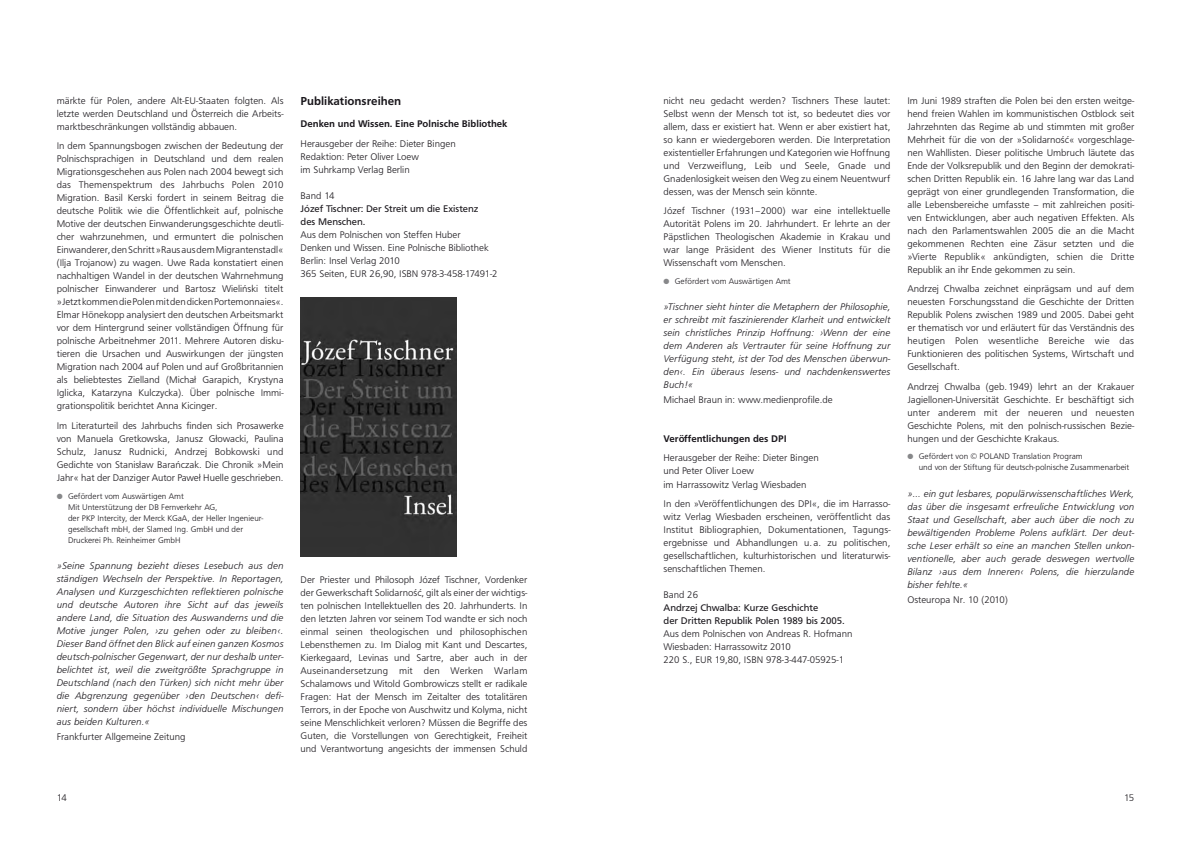
<style>
.page{position:relative;width:1191px;height:842px;background:#fff}
.page>*{position:absolute;margin:0;border:0;box-sizing:border-box;transform-origin:0 0}
.t1{font:500 12px "F015 TCE";color:#1a171c}
.t2{font:300 10px/13px "F015 TCE";color:#1a171c;text-align:justify}
.t3{font:italic 300 10px/13px "F015 TCE";letter-spacing:.01em;color:#1a171c;text-align:justify}
.t4{font:10px/13px "F015 TCE";color:#1a171c}
.t5{font:500 10px "F015 TCE";color:#1a171c}
.t6{font:300 8.5px/11px "F015 TCE";color:#1a171c}
.s1{color:#87888a}
</style>
<div class="page">
<img style="left:300px;top:298px;width:156px;height:258px">
<p class="t2" style="left:57px;top:94px;width:228px">märkte für Polen, andere Alt-EU-Staaten folgten. Als letzte werden Deutschland und Österreich die Arbeits&shy;marktbeschränkungen vollständig abbauen.</p>
<p class="t2" style="left:57px;top:140px;width:228px">In dem Spannungsbogen zwischen der Bedeutung der Polnischsprachigen in Deutschland und dem realen Migrationsgeschehen aus Polen nach 2004 bewegt sich das Themenspektrum des Jahrbuchs Polen 2010<br>Migration. Basil Kerski fordert in seinem Beitrag die deutsche Politik wie die Öffentlichkeit auf, polnische Motive der deutschen Einwanderungsgeschichte deutli&shy;cher wahrzunehmen, und ermuntert die polnischen Einwanderer, den Schritt »Raus aus dem Migrantenstadl« (Ilja Trojanow) zu wagen. Uwe Rada konstatiert einen nachhaltigen Wandel in der deutschen Wahrnehmung polnischer Einwanderer und Bartosz Wieliński titelt »Jetzt kommen die Polen mit den dicken Portemonnaies«.<br>Elmar Hönekopp analysiert den deutschen Arbeitsmarkt vor dem Hintergrund seiner vollständigen Öffnung für polnische Arbeitnehmer 2011. Mehrere Autoren disku&shy;tieren die Ursachen und Auswirkungen der jüngsten Migration nach 2004 auf Polen und auf Großbritannien als beliebtestes Zielland (Michał Garapich, Krystyna Iglicka, Katarzyna Kulczycka). Über polnische Immi&shy;grationspolitik berichtet Anna Kicinger.</p>
<p class="t2" style="left:57px;top:419px;width:228px">Im Literaturteil des Jahrbuchs finden sich Prosawerke von Manuela Gretkowska, Janusz Głowacki, Paulina Schulz, Janusz Rudnicki, Andrzej Bobkowski und Gedichte von Stanisław Barańczak. Die Chronik »Mein Jahr« hat der Danziger Autor Paweł Huelle geschrieben.</p>
<p class="t6" style="left:68px;top:490px;width:196px;text-indent:-11px"><span class="s1">●</span> Gefördert vom Auswärtigen Amt<br>Mit Unterstützung der DB Fernverkehr AG,<br>der PKP Intercity, der Merck KGaA, der Heller Ingenieur-- gesellschaft mbH, der Slamed Ing. GmbH und der Druckerei Ph. Reinheimer GmbH</p>
<p class="t3" style="left:57px;top:559px;width:228px">»Seine Spannung bezieht dieses Lesebuch aus den ständigen Wechseln der Perspektive. In Reportagen, Analysen und Kurzgeschichten reflektieren polnische und deutsche Autoren ihre Sicht auf das jeweils andere Land, die Situation des Auswanderns und die Motive junger Polen, ›zu gehen oder zu bleiben‹.<br>Dieser Band öffnet den Blick auf einen ganzen Kosmos deutsch-polnischer Gegenwart, der nur deshalb unter&shy;belichtet ist, weil die zweitgrößte Sprachgruppe in Deutschland (nach den Türken) sich nicht mehr über die Abgrenzung gegenüber ›den Deutschen‹ defi&shy;niert, sondern über höchst individuelle Mischungen aus beiden Kulturen.«</p>
<p class="t2" style="left:57px;top:730px;width:130px">Frankfurter Allgemeine Zeitung</p>
<p class="t1" style="left:300px;top:94px;width:102px">Publikationsreihen</p>
<p class="t5" style="left:300px;top:118px;width:208px">Denken und Wissen. Eine Polnische Bibliothek</p>
<p class="t2" style="left:300px;top:137px;width:157px;text-align:left">Herausgeber der Reihe: Dieter Bingen<br>Redaktion: Peter Oliver Loew<br>im Suhrkamp Verlag Berlin</p>
<p class="t2" style="left:300px;top:189px;width:35px">Band 14</p>
<p class="t4" style="left:300px;top:202px;width:179px">Józef Tischner: Der Streit um die Existenz des Menschen.</p>
<p class="t2" style="left:300px;top:228px;width:198px;text-align:left">Aus dem Polnischen von Steffen Huber<br>Denken und Wissen. Eine Polnische Bibliothek Berlin: Insel Verlag 2010<br>365 Seiten, EUR 26,90, ISBN 978-3-458-17491-2</p>
<p class="t2" style="left:300px;top:573px;width:228px">Der Priester und Philosoph Józef Tischner, Vordenker der Gewerkschaft Solidarność, gilt als einer der wichtigs&shy;ten polnischen Intellektuellen des 20. Jahrhunderts. In den letzten Jahren vor seinem Tod wandte er sich noch einmal seinen theologischen und philosophischen Lebensthemen zu. Im Dialog mit Kant und Descartes, Kierkegaard, Levinas und Sartre, aber auch in der Auseinandersetzung mit den Werken Warlam Schalamows und Witold Gombrowiczs stellt er radikale Fragen: Hat der Mensch im Zeitalter des totalitären Terrors, in der Epoche von Auschwitz und Kolyma, nicht seine Menschlichkeit verloren? Müssen die Begriffe des Guten, die Vorstellungen von Gerechtigkeit, Freiheit und Verantwortung angesichts der immensen Schuld</p>
<p class="t2" style="left:663px;top:94px;width:228px">nicht neu gedacht werden? Tischners These lautet:<br>Selbst wenn der Mensch tot ist, so bedeutet dies vor allem, dass er existiert hat. Wenn er aber existiert hat, so kann er wiedergeboren werden. Die Interpretation existentieller Erfahrungen und Kategorien wie Hoffnung und Verzweiflung, Leib und Seele, Gnade und Gnadenlosigkeit weisen den Weg zu einem Neuentwurf dessen, was der Mensch sein könnte.</p>
<p class="t2" style="left:663px;top:205px;width:228px">Józef Tischner (1931–2000) war eine intellektuelle Autorität Polens im 20. Jahrhundert. Er lehrte an der Päpstlichen Theologischen Akademie in Krakau und war lange Präsident des Wiener Instituts für die Wissenschaft vom Menschen.</p>
<p class="t6" style="left:663px;top:276px;width:129px"><span class="s1">●</span> Gefördert vom Auswärtigen Amt</p>
<p class="t3" style="left:663px;top:300px;width:228px">»Tischner sieht hinter die Metaphern der Philosophie, er schreibt mit faszinierender Klarheit und entwickelt sein christliches Prinzip Hoffnung: ›Wenn der eine dem Anderen als Vertrauter für seine Hoffnung zur Verfügung steht, ist der Tod des Menschen überwun&shy;den‹. Ein überaus lesens- und nachdenkenswertes Buch!«</p>
<p class="t2" style="left:663px;top:393px;width:171px">Michael Braun in: www.medienprofile.de</p>
<p class="t5" style="left:663px;top:433px;width:125px">Veröffentlichungen des DPI</p>
<p class="t2" style="left:663px;top:452px;width:157px;text-align:left">Herausgeber der Reihe: Dieter Bingen und Peter Oliver Loew<br>im Harrassowitz Verlag Wiesbaden</p>
<p class="t2" style="left:663px;top:497px;width:228px">In den »Veröffentlichungen des DPI«, die im Harrasso&shy;witz Verlag Wiesbaden erscheinen, veröffentlicht das Institut Bibliographien, Dokumentationen, Tagungs&shy;ergebnisse und Abhandlungen u. a. zu politischen, gesellschaftlichen, kulturhistorischen und literaturwis&shy;senschaftlichen Themen.</p>
<p class="t2" style="left:663px;top:588px;width:36px">Band 26</p>
<p class="t4" style="left:663px;top:601px;width:183px">Andrzej Chwalba: Kurze Geschichte<br>der Dritten Republik Polen 1989 bis 2005.</p>
<p class="t2" style="left:663px;top:627px;width:190px;text-align:left">Aus dem Polnischen von Andreas R. Hofmann<br>Wiesbaden: Harrassowitz 2010<br>220 S., EUR 19,80, ISBN 978-3-447-05925-1</p>
<p class="t2" style="left:907px;top:94px;width:228px">Im Juni 1989 straften die Polen bei den ersten weitge&shy;hend freien Wahlen im kommunistischen Ostblock seit Jahrzehnten das Regime ab und stimmten mit großer Mehrheit für die von der »Solidarność« vorgeschlage&shy;nen Wahllisten. Dieser politische Umbruch läutete das Ende der Volksrepublik und den Beginn der demokrati&shy;schen Dritten Republik ein. 16 Jahre lang war das Land geprägt von einer grundlegenden Transformation, die alle Lebensbereiche umfasste – mit zahlreichen positi&shy;ven Entwicklungen, aber auch negativen Effekten. Als nach den Parlamentswahlen 2005 die an die Macht gekommenen Rechten eine Zäsur setzten und die »Vierte Republik« ankündigten, schien die Dritte Republik an ihr Ende gekommen zu sein.</p>
<p class="t2" style="left:907px;top:283px;width:228px">Andrzej Chwalba zeichnet einprägsam und auf dem neuesten Forschungsstand die Geschichte der Dritten Republik Polens zwischen 1989 und 2005. Dabei geht er thematisch vor und erläutert für das Verständnis des heutigen Polen wesentliche Bereiche wie das Funktionieren des politischen Systems, Wirtschaft und Gesellschaft.</p>
<p class="t2" style="left:907px;top:380px;width:228px">Andrzej Chwalba (geb.1949) lehrt an der Krakauer Jagiellonen-Universität Geschichte. Er beschäftigt sich unter anderem mit der neueren und neuesten Geschichte Polens, mit den polnisch-russischen Bezie&shy;hungen und der Geschichte Krakaus.</p>
<p class="t6" style="left:918px;top:451px;width:212px;text-indent:-11px"><span class="s1">●</span> Gefördert von © POLAND Translation Program<br>und von der Stiftung für deutsch-polnische Zusammenarbeit</p>
<p class="t3" style="left:907px;top:487px;width:228px">»… ein gut lesbares, populärwissenschaftliches Werk, das über die insgesamt erfreuliche Entwicklung von Staat und Gesellschaft, aber auch über die noch zu bewältigenden Probleme Polens aufklärt. Der deut&shy;sche Leser erhält so eine an manchen Stellen unkon&shy;ventionelle, aber auch gerade deswegen wertvolle Bilanz ›aus dem Inneren‹ Polens, die hierzulande bisher fehlte.«</p>
<p class="t2" style="left:907px;top:593px;width:102px">Osteuropa Nr. 10 (2010)</p>
<p class="t2" style="left:57px;top:791px;width:12px">14</p>
<p class="t2" style="left:1124px;top:791px;width:12px">15</p>
</div>
